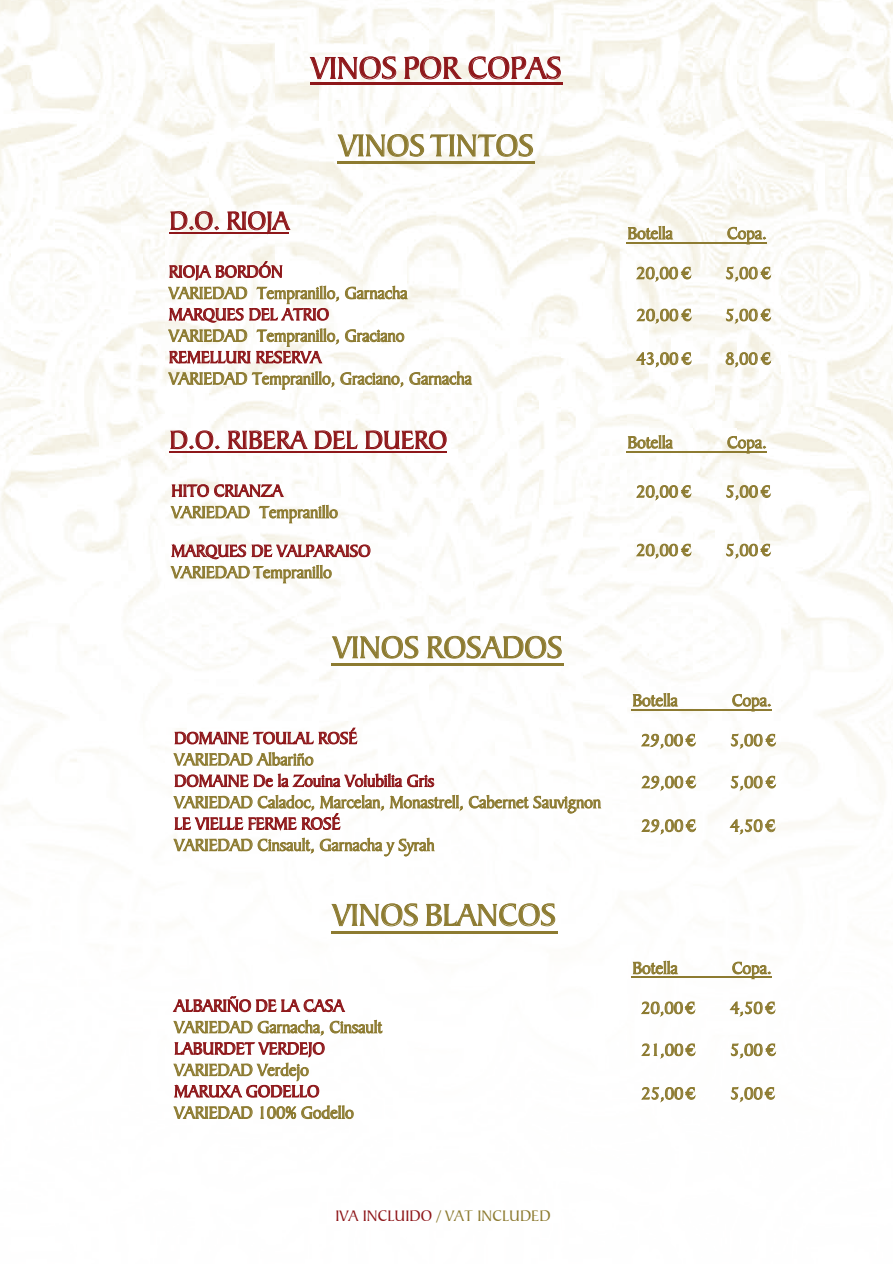
<style>
.page{position:relative;width:893px;height:1264px;background:#fff}
.page>*{position:absolute;margin:0;border:0;box-sizing:border-box;transform-origin:0 0}
.t1{font:32.7px "Baker Signet BT";color:#8d7b31}
.t2{font:32.7px "Baker Signet BT";color:#8e171a}
.t3{font:27px "Baker Signet BT";color:#8e171a}
.t4{font:17.85px/21.5px "Baker Signet BT";color:#8d7b31}
.t5{font:17.85px/21.5px "Baker Signet BT";color:#8e171a}
.t6{font:17.85px "Baker Signet BT";color:#8d7b31}
.t7{font:16.35px "Baker Signet BT";color:#8d7b31}
.s1{font-style:inherit}
.s2{color:#8e171a}
.s3{color:#8d7b31}
</style>
<div class="page">
<img style="left:0;top:0;width:893px;height:977px">
<hr style="left:170px;top:233px;width:119px;height:1px;background:#8e171a">
<hr style="left:727px;top:242px;width:40px;height:1px;background:#8d7b31">
<hr style="left:626px;top:242px;width:102px;height:1px;background:#8d7b31">
<hr style="left:169px;top:452px;width:278px;height:1px;background:#8e171a">
<hr style="left:402px;top:82px;width:160px;height:2px;background:#8e171a">
<hr style="left:310px;top:82px;width:93px;height:2px;background:#8e171a">
<hr style="left:727px;top:451px;width:40px;height:1px;background:#8d7b31">
<hr style="left:626px;top:451px;width:102px;height:1px;background:#8d7b31">
<hr style="left:331px;top:663px;width:233px;height:3px;background:#8d7b31">
<hr style="left:731px;top:709px;width:41px;height:1px;background:#8d7b31">
<hr style="left:631px;top:709px;width:102px;height:1px;background:#8d7b31">
<hr style="left:331px;top:931px;width:226px;height:2px;background:#8d7b31">
<hr style="left:731px;top:977px;width:41px;height:1px;background:#8d7b31">
<hr style="left:631px;top:977px;width:102px;height:1px;background:#8d7b31">
<hr style="left:338px;top:161px;width:197px;height:3px;background:#8d7b31">
<h1 class="t2" style="left:311px;top:49px;width:253px"><span class="s1">VINOS</span> POR COPAS</h1>
<h2 class="t3" style="left:169px;top:205px;width:121px"><span class="s1">D.O.</span> RIOJA</h2>
<h1 class="t1" style="left:339px;top:126px;width:197px"><span class="s1">VINOS</span> TINTOS</h1>
<p class="t6" style="left:627px;top:223px;width:47px">Botell<span class="s1">a</span></p>
<p class="t4" style="left:727px;top:223px;width:41px">Copa<span class="s1">.</span></p>
<p class="t5" style="left:169px;top:261px;width:115px">RIOJA BORDÓN</p>
<p class="t6" style="left:636px;top:262px;width:56px"><span class="s1">20</span>,00 €</p>
<p class="t4" style="left:169px;top:282px;width:240px"><span class="s1">VARIEDAD</span> Tempranillo, Garnacha<br><span class="s2">MARQUES DEL ATRIO</span></p>
<p class="t4" style="left:169px;top:325px;width:237px">VARIEDAD Tempranillo, Graciano</p>
<p class="t5" style="left:169px;top:347px;width:154px">REMELLURI RESERVA</p>
<p class="t4" style="left:169px;top:368px;width:304px">VARIEDAD Tempranillo, Graciano, Garnacha</p>
<p class="t6" style="left:725px;top:262px;width:47px"><span class="s1">5</span>,00 €</p>
<p class="t6" style="left:636px;top:304px;width:56px"><span class="s1">20</span>,00 €</p>
<p class="t6" style="left:725px;top:304px;width:47px"><span class="s1">5</span>,00 €</p>
<p class="t6" style="left:636px;top:348px;width:56px"><span class="s1">43</span>,00 €</p>
<p class="t6" style="left:725px;top:348px;width:47px"><span class="s1">8</span>,00 €</p>
<h2 class="t3" style="left:169px;top:424px;width:279px"><span class="s1">D.O.</span> RIBERA DEL DUERO</h2>
<p class="t5" style="left:171px;top:480px;width:113px">HITO CRIANZA</p>
<p class="t6" style="left:171px;top:501px;width:168px">VARIEDAD Tempranillo</p>
<p class="t5" style="left:171px;top:540px;width:201px">MARQUES DE VALPARAISO<br><span class="s3">VARIEDAD</span> <span class="s3">Tempranillo</span></p>
<h1 class="t1" style="left:333px;top:628px;width:231px"><span class="s1">VINOS</span> ROSADOS</h1>
<p class="t6" style="left:627px;top:432px;width:47px">Botell<span class="s1">a</span></p>
<p class="t4" style="left:727px;top:432px;width:41px">Copa<span class="s1">.</span></p>
<p class="t6" style="left:725px;top:481px;width:46px"><span class="s1">5</span>,00 €</p>
<p class="t6" style="left:636px;top:481px;width:56px"><span class="s1">20</span>,00 €</p>
<p class="t6" style="left:636px;top:539px;width:56px"><span class="s1">20</span>,00 €</p>
<p class="t6" style="left:725px;top:539px;width:46px"><span class="s1">5</span>,00 €</p>
<p class="t6" style="left:632px;top:690px;width:47px">Botell<span class="s1">a</span></p>
<p class="t4" style="left:732px;top:690px;width:41px">Copa<span class="s1">.</span></p>
<p class="t5" style="left:174px;top:727px;width:185px">DOMAINE TOULAL ROSÉ</p>
<p class="t4" style="left:641px;top:729px;width:56px">29,<span class="s1">00 €</span></p>
<p class="t4" style="left:174px;top:749px;width:141px">VARIEDAD Albariño</p>
<p class="t5" style="left:174px;top:770px;width:262px">DOMAINE De la Zouina Volubilia Gris</p>
<p class="t4" style="left:174px;top:791px;width:428px">VARIEDAD Caladoc, Marcelan, Monastrell, Cabernet Sauvignon</p>
<p class="t5" style="left:174px;top:813px;width:168px">LE VIELLE FERME ROSÉ</p>
<p class="t4" style="left:174px;top:834px;width:262px">VARIEDAD Cinsault, Garnacha y Syrah</p>
<p class="t6" style="left:730px;top:729px;width:47px"><span class="s1">5</span>,00 €</p>
<p class="t6" style="left:641px;top:771px;width:56px"><span class="s1">29</span>,00 €</p>
<p class="t6" style="left:730px;top:771px;width:47px"><span class="s1">5</span>,00 €</p>
<p class="t6" style="left:641px;top:815px;width:56px"><span class="s1">29</span>,00 €</p>
<p class="t4" style="left:730px;top:815px;width:46px">4,50 <span class="s1">€</span></p>
<h1 class="t1" style="left:332px;top:895px;width:225px"><span class="s1">VINOS</span> BLANCOS</h1>
<p class="t6" style="left:632px;top:957px;width:47px">Botell<span class="s1">a</span></p>
<p class="t4" style="left:732px;top:957px;width:41px">Copa<span class="s1">.</span></p>
<p class="t5" style="left:174px;top:995px;width:171px">ALBARIÑO DE LA CASA</p>
<p class="t4" style="left:641px;top:997px;width:55px">20,<span class="s1">00 €</span></p>
<p class="t4" style="left:174px;top:1016px;width:210px">VARIEDAD Garnacha, Cinsault</p>
<p class="t5" style="left:174px;top:1038px;width:152px">LABURDET VERDEJO</p>
<p class="t4" style="left:174px;top:1059px;width:136px">VARIEDAD Verdejo</p>
<p class="t5" style="left:174px;top:1081px;width:147px">MARUXA GODELLO</p>
<p class="t4" style="left:174px;top:1102px;width:181px">VARIEDAD 100% Godello</p>
<p class="t6" style="left:730px;top:997px;width:46px"><span class="s1">4</span>,<span class="s1">5</span>0 €</p>
<p class="t6" style="left:641px;top:1039px;width:55px"><span class="s1">21</span>,00 €</p>
<p class="t6" style="left:730px;top:1039px;width:47px"><span class="s1">5</span>,00 €</p>
<p class="t6" style="left:641px;top:1083px;width:55px"><span class="s1">25</span>,00 €</p>
<p class="t4" style="left:730px;top:1083px;width:46px">5,00 <span class="s1">€</span></p>
<p class="t7" style="left:335px;top:1206px;width:217px"><span class="s2">IVA INCLUIDO</span> / VAT INCLUDED</p>
</div>
